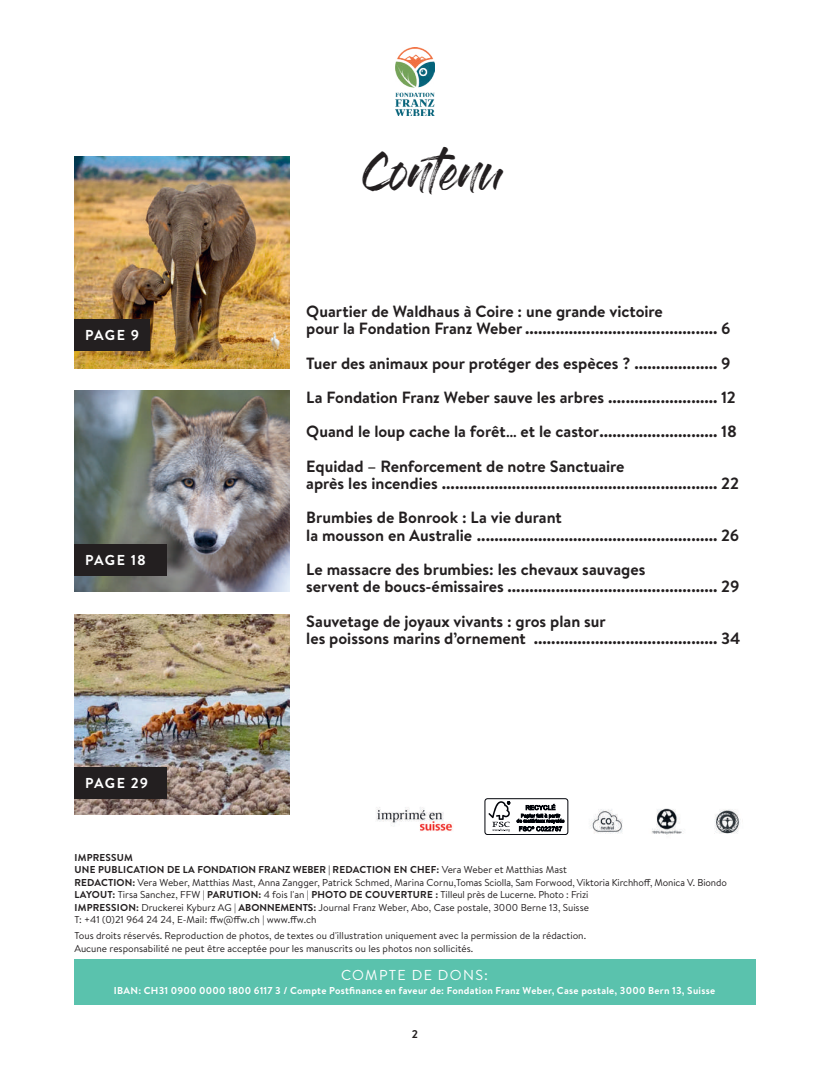
<style>
.page{position:relative;width:830px;height:1074px;background:#fff}
.page>*{position:absolute;margin:0;border:0;box-sizing:border-box;transform-origin:0 0}
.t1{font:37.5px "Gloss And Bloom";color:#231f20}
.t2{font:700 16.25px/34.4px "Brandon Text";color:#231f20}
.t3{font:700 14.38px "Brandon Text";letter-spacing:.065em;color:#fff}
.t4{font:14.38px "Brandon Text";letter-spacing:.09em;color:#fff}
.t5{font:700 11.25px "Brandon Text";color:#231f20}
.t6{font:10px/12.5px "Brandon Text";color:#231f20}
.t7{font:700 10px "Brandon Text";letter-spacing:.025em;color:#fff}
.s1{font-weight:700}
</style>
<div class="page">
<img style="left:395px;top:48px;width:39px;height:67px">
<img style="left:75px;top:156px;width:215px;height:213px">
<img style="left:74px;top:614px;width:216px;height:201px">
<img style="left:75px;top:390px;width:215px;height:202px">
<div style="left:74px;top:320px;width:76px;height:31px;background:#231f20"></div>
<div style="left:74px;top:544px;width:93px;height:31px;background:#231f20"></div>
<div style="left:74px;top:767px;width:93px;height:31px;background:#231f20"></div>
<div style="left:74px;top:959px;width:680px;height:46px;background:#5ac2ad"></div>
<div style="left:484px;top:798px;width:84px;height:36px;border:1px solid #000309;border-radius:3px"></div>
<svg style="left:488px;top:801px;width:22px;height:30px"></svg>
<svg style="left:516px;top:804px;width:48px;height:27px"></svg>
<img style="left:590px;top:808px;width:151px;height:27px">
<img style="left:376px;top:807px;width:77px;height:24px">
<p class="t3" style="left:85px;top:325px;width:55px">PAGE 9</p>
<p class="t3" style="left:85px;top:549px;width:62px">PAGE 18</p>
<p class="t3" style="left:85px;top:773px;width:64px">PAGE 29</p>
<h1 class="t1" style="left:362px;top:156px;width:142px">CONTENU</h1>
<p class="t2" style="left:306px;top:302px;width:426px;line-height:17.2px">Quartier de Waldhaus à Coire : une grande victoire<br>pour la Fondation Franz Weber ............................................ 6</p>
<p class="t2" style="left:306px;top:345px;width:432px">Tuer des animaux pour protéger des espèces ? ................... 9<br>La Fondation Franz Weber sauve les arbres ......................... 12<br>Quand le loup cache la forêt… et le castor........................... 18<br>Equidad – Renforcement de notre Sanctuaire</p>
<p class="t2" style="left:306px;top:466px;width:434px">après les incendies ............................................................... 22<br>Brumbies de Bonrook : La vie durant</p>
<p class="t2" style="left:306px;top:517px;width:434px">la mousson en Australie ....................................................... 26<br>Le massacre des brumbies: les chevaux sauvages</p>
<p class="t2" style="left:306px;top:569px;width:434px">servent de boucs-émissaires ................................................ 29<br>Sauvetage de joyaux vivants : gros plan sur</p>
<p class="t2" style="left:306px;top:620px;width:435px">les poissons marins d’ornement .......................................... 34</p>
<p class="t6" style="left:74px;top:850px;width:653px"><span class="s1">IMPRESSUM<br>UNE PUBLICATION DE LA FONDATION FRANZ WEBER | REDACTION EN CHEF:</span> Vera Weber et Matthias Mast<br><span class="s1">REDACTION:</span> Vera Weber, Matthias Mast, Anna Zangger, Patrick Schmed, Marina Cornu,Tomas Sciolla, Sam Forwood, Viktoria Kirchhoff, Monica V. Biondo <span class="s1">LAYOUT:</span> Tirsa Sanchez, FFW | <span class="s1">PARUTION:</span> 4 fois l'an | <span class="s1">PHOTO DE COUVERTURE :</span> Tilleul près de Lucerne. Photo : Frizi<br><span class="s1">IMPRESSION:</span> Druckerei Kyburz AG | <span class="s1">ABONNEMENTS:</span> Journal Franz Weber, Abo, Case postale, 3000 Berne 13, Suisse<br>T: +41 (0)21 964 24 24, E-Mail: ffw@ffw.ch | www.ffw.ch</p>
<p class="t6" style="left:74px;top:929px;width:513px">Tous droits réservés. Reproduction de photos, de textes ou d'illustration uniquement avec la permission de la rédaction.<br>Aucune responsabilité ne peut être acceptée pour les manuscrits ou les photos non sollicités.</p>
<p class="t4" style="left:341px;top:965px;width:148px">COMPTE DE DONS:</p>
<p class="t7" style="left:114px;top:983px;width:602px">IBAN: CH31 0900 0000 1800 6117 3 / Compte Postfinance en faveur de: Fondation Franz Weber, Case postale, 3000 Bern 13, Suisse</p>
<p class="t5" style="left:411px;top:1026px;width:8px">2</p>
</div>
